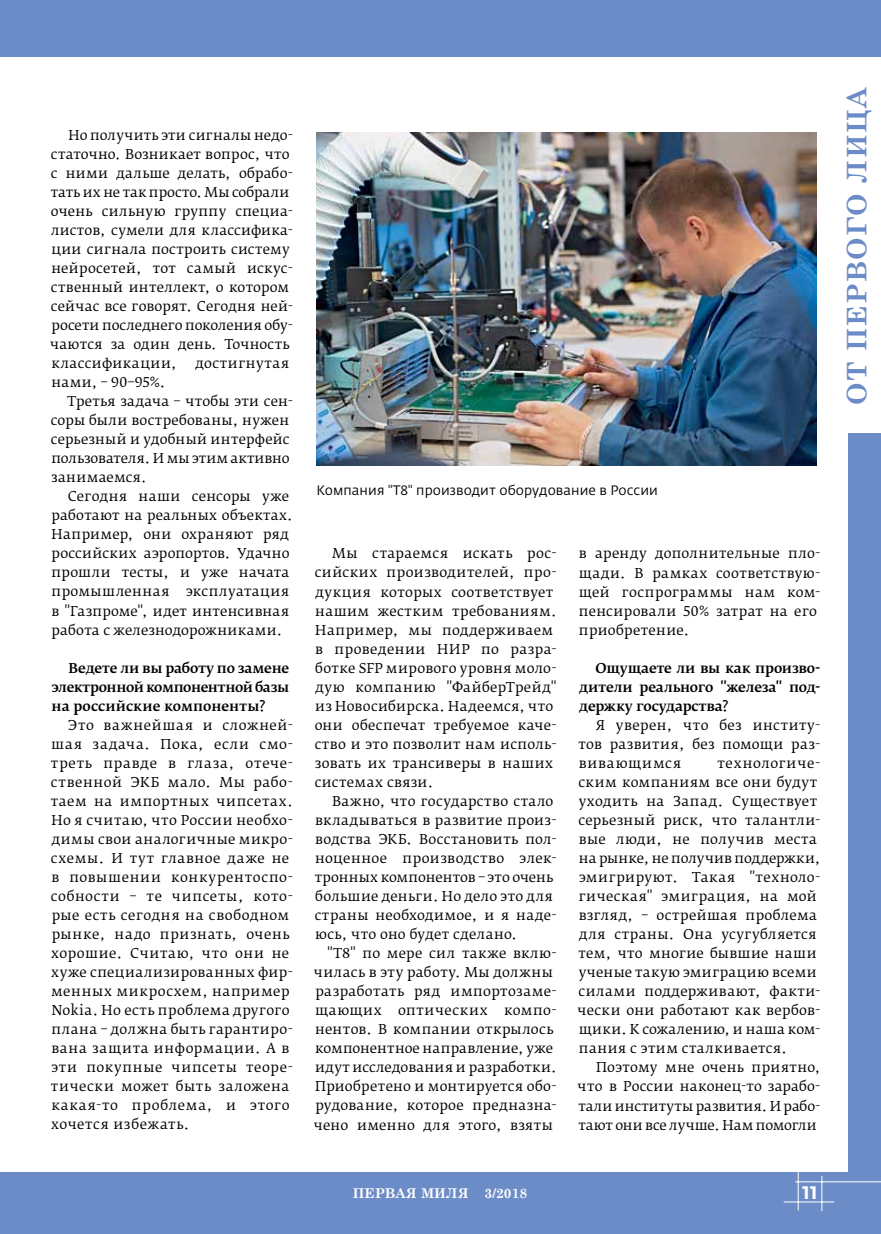
<style>
.page{position:relative;width:881px;height:1234px;background:#fff}
.page>*{position:absolute;margin:0;border:0;box-sizing:border-box;transform-origin:0 0}
.t1{font:700 27px "Century Schoolbook";letter-spacing:.05em;color:#6c8cc7}
.t2{font:700 18px "Fedra Sans Pro";color:#fff}
.t3{font:13.5px/19px "Fedra Serif B Pro";letter-spacing:.025em;color:#000}
.t4{font:500 13.5px/19px "Fedra Serif B Pro";letter-spacing:-.015em;color:#000;text-align:justify}
.t5{font:13.5px "Fedra Sans Pro";letter-spacing:.005em;color:#000}
.t6{font:13.5px "Fedra Serif B Pro";letter-spacing:-.005em;color:#000}
.t7{font:700 13.5px "Century Schoolbook";color:#fff}
</style>
<div class="page">
<div style="left:0;top:0;width:880px;height:57px;background:#6c8cc7"></div>
<div style="left:0;top:1172px;width:880px;height:61px;background:#6c8cc7"></div>
<div style="left:847px;top:0;width:33px;height:1233px;background:#6c8cc7"></div>
<hr style="left:783px;top:1201px;width:50px;height:1px;background:#fff">
<hr style="left:797px;top:1171px;width:1px;height:39px;background:#fff">
<hr style="left:821px;top:1175px;width:1px;height:35px;background:#fff">
<hr style="left:795px;top:1181px;width:85px;height:1px;background:#fff">
<div style="left:846px;top:57px;width:34px;height:375px;background:#fff"></div>
<img style="left:316px;top:132px;width:500px;height:333px">
<p class="t3" style="left:50px;top:125px;width:244px;text-indent:18px">Но получить эти сигналы недо&shy;статочно. Возникает вопрос, что с ними дальше делать, обрабо&shy;тать их не так просто. Мы собрали очень сильную группу специа&shy;листов, сумели для классифика&shy;ции сигнала построить систему нейросетей, тот самый искус&shy;ственный интеллект, о котором сейчас все говорят. Сегодня ней&shy;росети последнего поколения обу&shy;чаются за один день. Точность классификации,</p>
<p class="t3" style="left:195px;top:354px;width:95px">достигнутая</p>
<p class="t3" style="left:51px;top:373px;width:116px">нами, – 90–95%.</p>
<p class="t3" style="left:67px;top:392px;width:227px">Третья задача – чтобы эти сен-</p>
<p class="t3" style="left:51px;top:411px;width:240px">соры были востребованы, нужен</p>
<p class="t3" style="left:51px;top:430px;width:240px">серьезный и удобный интерфейс</p>
<p class="t6" style="left:51px;top:450px;width:239px">пользователя. И мы этим активно</p>
<p class="t3" style="left:51px;top:468px;width:97px">занимаемся.</p>
<p class="t3" style="left:68px;top:487px;width:223px">Сегодня наши сенсоры уже</p>
<p class="t3" style="left:52px;top:506px;width:243px">работают на реальных объектах.</p>
<p class="t3" style="left:51px;top:525px;width:239px">Например, они охраняют ряд</p>
<p class="t3" style="left:52px;top:544px;width:239px">российских аэропортов. Удачно</p>
<p class="t3" style="left:51px;top:563px;width:239px">прошли тесты, и уже начата</p>
<p class="t3" style="left:51px;top:582px;width:239px">промышленная эксплуатация</p>
<p class="t3" style="left:51px;top:601px;width:239px">в "Газпроме", идет интенсивная</p>
<p class="t3" style="left:52px;top:620px;width:232px">работа с железнодорожниками.</p>
<p class="t4" style="left:51px;top:658px;width:239px;text-indent:17px">Ведете ли вы работу по замене электронной компонентной базы на российские компоненты?</p>
<p class="t3" style="left:51px;top:715px;width:243px;text-indent:17px">Это важнейшая и сложней&shy;шая задача. Пока, если смо&shy;треть правде в глаза, отече&shy;ственной ЭКБ мало. Мы рабо&shy;таем на импортных чипсетах.<br>Но я считаю, что России необхо&shy;димы свои аналогичные микро&shy;схемы. И тут главное даже не в повышении конкурентоспо&shy;собности – те чипсеты, кото&shy;рые есть сегодня на свободном рынке, надо признать, очень хорошие. Считаю, что они не хуже специализированных фир&shy;менных микросхем, например<br>Nokia. Но есть проблема другого плана – должна быть гарантиро&shy;вана защита информации. А в эти покупные чипсеты теоре&shy;тически может быть заложена какая-то проблема, и этого хочется избежать.</p>
<p class="t5" style="left:316px;top:482px;width:343px">Компания "Т8" производит оборудование в России</p>
<p class="t3" style="left:314px;top:544px;width:243px;text-indent:17px">Мы стараемся искать рос&shy;сийских производителей, про&shy;дукция которых соответствует нашим жестким требованиям.<br>Например, мы поддерживаем в проведении НИР по разра&shy;ботке SFP мирового уровня моло&shy;дую компанию "ФайберТрейд" из Новосибирска. Надеемся, что они обеспечат требуемое каче&shy;ство и это позволит нам исполь&shy;зовать их трансиверы в наших системах связи.</p>
<p class="t3" style="left:314px;top:791px;width:243px;text-indent:17px">Важно, что государство стало вкладываться в развитие произ&shy;водства ЭКБ. Восстановить пол&shy;ноценное производство элек&shy;тронных компонентов – это очень большие деньги. Но дело это для страны необходимое, и я наде&shy;юсь, что оно будет сделано.</p>
<p class="t3" style="left:314px;top:943px;width:244px;text-indent:13px">"Т8" по мере сил также вклю&shy;чилась в эту работу. Мы должны разработать ряд импортозаме&shy;щающих оптических компо&shy;нентов. В компании открылось компонентное направление, уже идут исследования и разработки.<br>Приобретено и монтируется обо&shy;рудование, которое предназна&shy;чено именно для этого, взяты</p>
<p class="t3" style="left:578px;top:544px;width:243px">в аренду дополнительные пло&shy;щади. В рамках соответствую&shy;щей госпрограммы нам ком&shy;пенсировали 50% затрат на его приобретение.</p>
<p class="t4" style="left:579px;top:658px;width:242px;text-indent:16px">Ощущаете ли вы как произво&shy;дители реального "железа" под&shy;держку государства?</p>
<p class="t3" style="left:578px;top:715px;width:243px;text-align:justify;text-indent:17px">Я уверен, что без институ&shy;тов развития, без помощи раз&shy;вивающимся</p>
<p class="t3" style="left:577px;top:753px;width:244px;text-indent:140px">технологиче&shy;ским компаниям все они будут уходить на Запад. Существует серьезный риск, что талантли&shy;вые люди, не получив места на рынке, не получив поддержки, эмигрируют. Такая "техноло&shy;гическая" эмиграция, на мой взгляд, – острейшая проблема для страны. Она усугубляется тем, что многие бывшие наши ученые такую эмиграцию всеми силами поддерживают, факти&shy;чески они работают как вербов&shy;щики. К сожалению, и наша ком&shy;пания с этим сталкивается.</p>
<p class="t3" style="left:577px;top:1057px;width:244px;text-align:justify;text-indent:18px">Поэтому мне очень приятно, что в России наконец-то зарабо&shy;тали институты развития. И рабо&shy;тают они все лучше. Нам помогли</p>
<p class="t7" style="left:352px;top:1181px;width:176px">ПЕРВАЯ МИЛЯ 3/2018</p>
<h2 class="t2" style="left:801px;top:1180px;width:17px">11</h2>
<h1 class="t1" style="left:835px;top:405px;width:320px;rotate:-90deg">От Первого ЛИЦА</h1>
</div>
